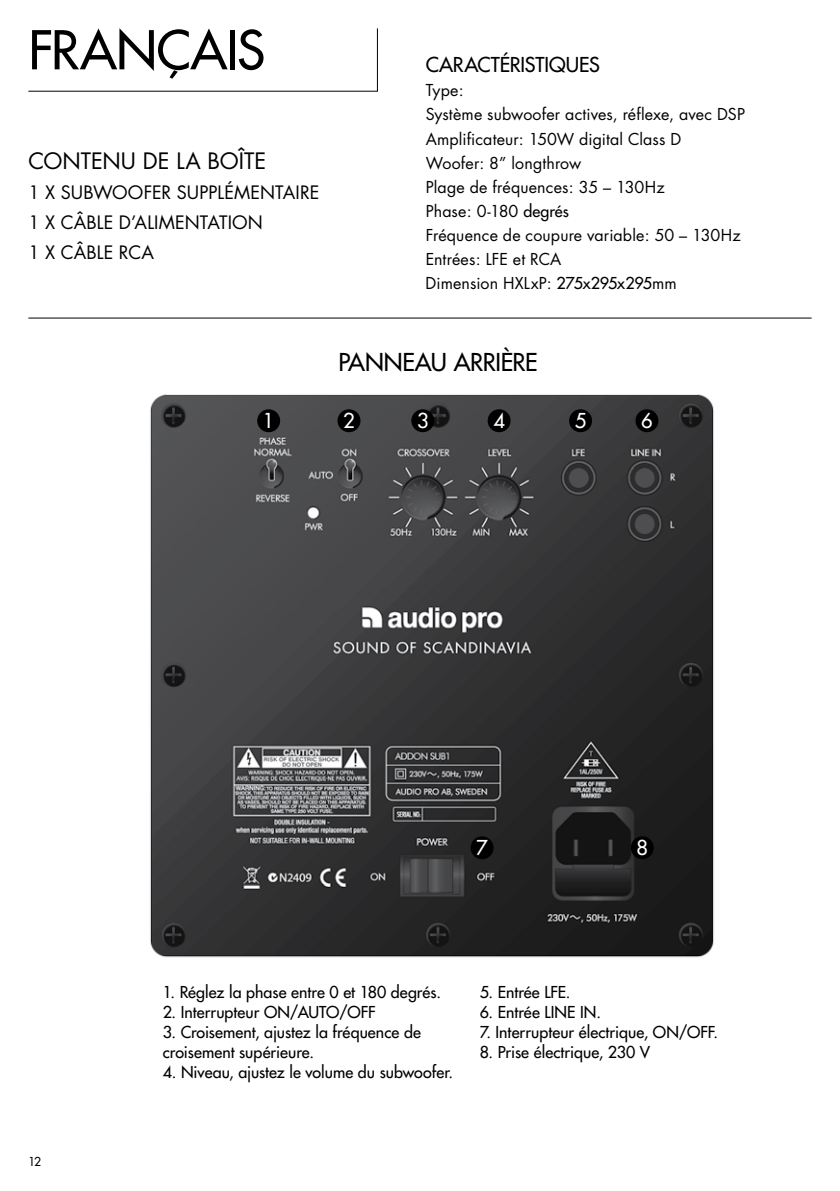
<style>
.page{position:relative;width:840px;height:1191px;background:#fff}
.page>*{position:absolute;margin:0;border:0;box-sizing:border-box;transform-origin:0 0}
.t1{font:52px "Futura";color:#000}
.t2{font:24px "Futura";color:#000}
.t3{font:22px "Futura";color:#000}
.t4{font:20px "Futura";color:#000}
.t5{font:20px "Futura";color:#fff}
.t6{font:18px "Futura";letter-spacing:.01em;color:#000}
.t7{font:16px/20px "Futura";letter-spacing:.005em;color:#000}
.t8{font:16px/24px "Futura";letter-spacing:.005em;color:#000}
.t9{font:12px "Futura";color:#000}
.s1{font-style:inherit}
</style>
<div class="page">
<img style="left:150px;top:394px;width:564px;height:564px">
<hr style="left:28px;top:317px;width:783px;height:1px;background:#000">
<svg style="left:28px;top:28px;width:350px;height:64px"></svg>
<div style="left:257px;top:409px;width:23px;height:23px;background:#000;border-radius:50%"></div>
<div style="left:337px;top:409px;width:23px;height:23px;background:#000;border-radius:50%"></div>
<div style="left:411px;top:409px;width:23px;height:23px;background:#000;border-radius:50%"></div>
<div style="left:487px;top:409px;width:23px;height:23px;background:#000;border-radius:50%"></div>
<div style="left:568px;top:409px;width:23px;height:23px;background:#000;border-radius:50%"></div>
<div style="left:635px;top:409px;width:23px;height:23px;background:#000;border-radius:50%"></div>
<div style="left:470px;top:836px;width:23px;height:23px;background:#000;border-radius:50%"></div>
<div style="left:630px;top:836px;width:23px;height:23px;background:#000;border-radius:50%"></div>
<h1 class="t1" style="left:28px;top:18px;width:32px">FRAN</h1>
<h1 class="t1" style="left:156px;top:18px;width:60px">ÇAIS</h1>
<h3 class="t3" style="left:28px;top:147px;width:50px">CONTENU</h3>
<h3 class="t3" style="left:143px;top:147px;width:113px">DE LA BOÎTE</h3>
<p class="t6" style="left:28px;top:181px;width:125px">1 X SU BWOOFER</p>
<p class="t6" style="left:177px;top:181px;width:11px">SUPPL</p>
<p class="t6" style="left:224px;top:181px;width:22px">ÉMENTAIRE</p>
<p class="t6" style="left:28px;top:211px;width:117px">1 X CÂBLE D’ALIMENTATI</p>
<p class="t6" style="left:232px;top:211px;width:29px">ON</p>
<p class="t6" style="left:28px;top:241px;width:103px">1 X CÂBLE RCA</p>
<p class="t4" style="left:425px;top:53px;width:14px">CARACT</p>
<p class="t4" style="left:499px;top:53px;width:19px">ÉRISTI</p>
<p class="t4" style="left:549px;top:53px;width:41px">QUES</p>
<p class="t8" style="left:425px;top:79px;width:316px">Type:<br>Système subwoofer actives, réflexe, avec DSP<br>Amplificateur: 150W digital Class D<br>Woofer: 8” longthrow<br>Plage de fréquences: 35 – 130Hz<br>Phase: 0-180 <span class="s1">degrés<br></span>Fréquence de coupure variable: 50 – 130Hz<br>Entrées: LFE</p>
<p class="t8" style="left:425px;top:247px;width:252px;text-indent:87px">et RCA<br>Dimension HXLxP: <span class="s1">275x295x295</span>mm</p>
<h2 class="t2" style="left:338px;top:347px;width:17px">PANNEA</h2>
<h2 class="t2" style="left:430px;top:347px;width:36px">U ARRI</h2>
<h2 class="t2" style="left:500px;top:347px;width:25px">ÈRE</h2>
<p class="t5" style="left:263px;top:408px;width:13px">1</p>
<p class="t5" style="left:343px;top:408px;width:13px">2</p>
<p class="t5" style="left:417px;top:408px;width:13px">3</p>
<p class="t5" style="left:493px;top:408px;width:13px">4</p>
<p class="t5" style="left:574px;top:408px;width:13px">5</p>
<p class="t5" style="left:640px;top:408px;width:13px">6</p>
<p class="t9" style="left:28px;top:1154px;width:14px">12</p>
<p class="t5" style="left:476px;top:835px;width:13px">7</p>
<p class="t5" style="left:636px;top:835px;width:13px">8</p>
<p class="t7" style="left:163px;top:981px;width:279px">1. Réglez la phase entre 0 et 180 degrés.</p>
<p class="t7" style="left:163px;top:1001px;width:195px">2. Interrupteur ON/AUTO/OFF</p>
<p class="t7" style="left:163px;top:1021px;width:259px">3. Croisement, ajustez la fréquence de croisement supérieure.</p>
<p class="t7" style="left:163px;top:1061px;width:292px">4. Niveau, ajustez le volume du subwoofer.</p>
<p class="t7" style="left:479px;top:981px;width:92px">5. Entrée LFE.</p>
<p class="t7" style="left:479px;top:1001px;width:73px">6. Entrée LINE</p>
<p class="t7" style="left:579px;top:1001px;width:22px">IN .</p>
<p class="t7" style="left:479px;top:1021px;width:240px">7. Interrupteur électrique, ON/OFF.</p>
<p class="t7" style="left:479px;top:1041px;width:172px">8. Prise électrique, 230 V</p>
</div>
